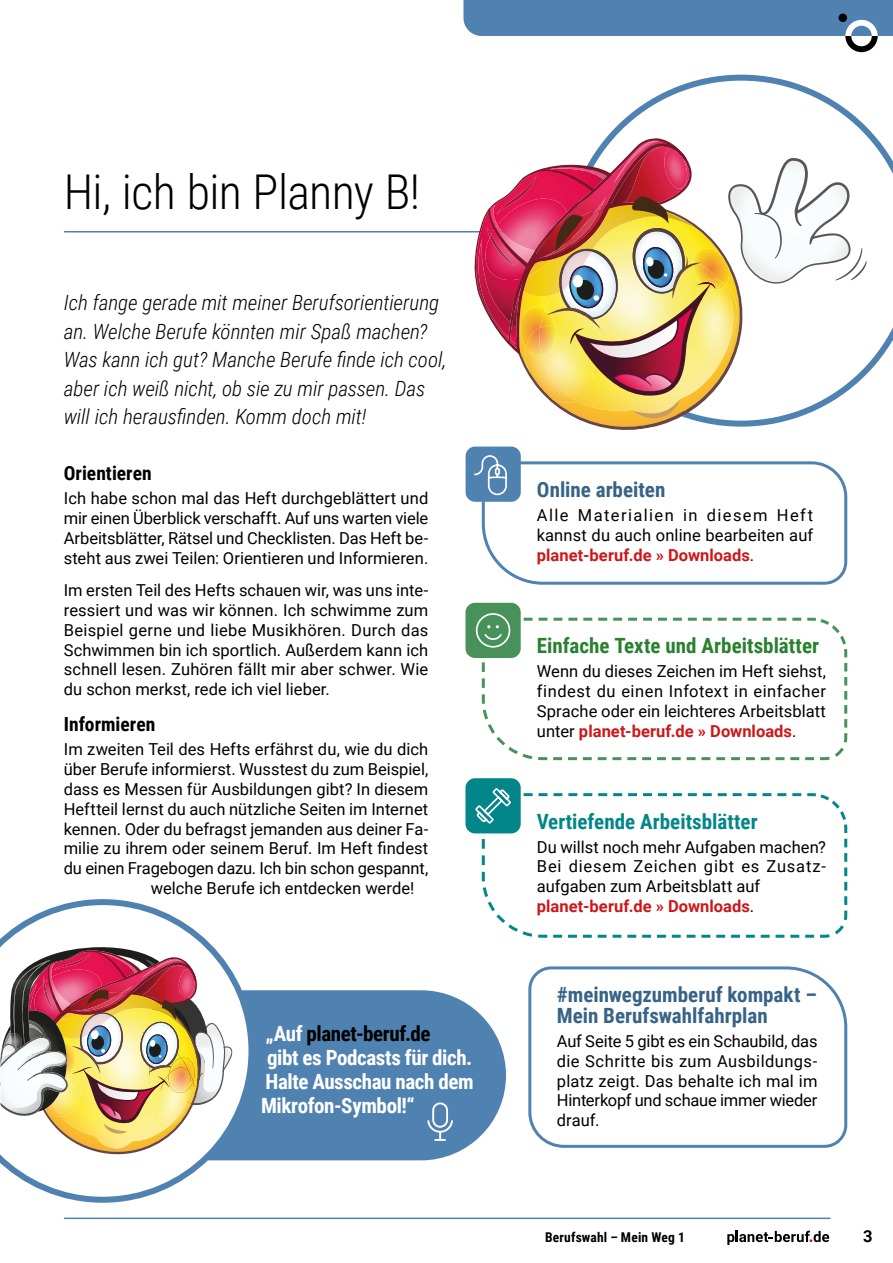
<style>
.page{position:relative;width:893px;height:1263px;background:#fff}
.page>*{position:absolute;margin:0;border:0;box-sizing:border-box;transform-origin:0 0}
.t1{font:300 48px "Roboto Condensed";letter-spacing:-.015em;color:#000}
.Anreisser{font:italic 300 21px/28.5px "Roboto Condensed";color:#000}
.t2{font:700 21px/24px "Roboto Condensed";letter-spacing:-.02em;color:#fff}
.H2_Headline_Infokast{font:700 21px/21px "Roboto Condensed";color:#386387}
.H2_Headline_Infokast-2{font:700 21px "Roboto Condensed";color:#29802f}
.H2_Headline_Infokast-3{font:700 21px "Roboto Condensed";color:#03868a}
.H2_Überschrift_im_Fl{font:700 19.5px "Roboto Condensed";color:#000}
.t3{font:16.5px/19.8px "Roboto";letter-spacing:.005em;color:#000;text-align:justify}
.t4{font:700 16.5px "Roboto";letter-spacing:.005em;color:#cd1719}
.t5{font:700 16.5px "Roboto";color:#000}
.t6{font:700 13.5px "Roboto Condensed";letter-spacing:.015em;color:#000}
.s1{color:#000}
.s2{font-weight:700;color:#cd1719}
.s3{font-weight:400;color:#000}
</style>
<div class="page">
<div style="left:463px;top:0;width:430px;height:36px;background:#4f82b1"></div>
<svg style="left:845px;top:36px;width:33px;height:16px"></svg>
<div style="left:838px;top:14px;width:9px;height:8px;background:#000;border-radius:50%"></div>
<hr style="left:65px;top:1217px;width:765px;height:2px;background:#4f82b1">
<svg style="left:727px;top:1231px;width:102px;height:14px"></svg>
<hr style="left:65px;top:231px;width:767px;height:1px;background:#4f82b1">
<svg style="left:606px;top:75px;width:287px;height:352px"></svg>
<svg style="left:528px;top:966px;width:320px;height:182px"></svg>
<svg style="left:578px;top:419px;width:165px;height:11px"></svg>
<img style="left:467px;top:138px;width:400px;height:281px">
<svg style="left:481px;top:617px;width:367px;height:144px"></svg>
<div style="left:465px;top:603px;width:56px;height:55px;background:#48915b;border-radius:10px"></div>
<div style="left:476px;top:613px;width:34px;height:35px;border:2px solid #fff;border-radius:50%"></div>
<svg style="left:482px;top:618px;width:319px;height:73px"></svg>
<svg style="left:481px;top:793px;width:367px;height:145px"></svg>
<div style="left:465px;top:778px;width:56px;height:55px;background:#03868a;border-radius:10px"></div>
<svg style="left:474px;top:786px;width:327px;height:82px"></svg>
<svg style="left:481px;top:461px;width:367px;height:124px"></svg>
<div style="left:466px;top:446px;width:55px;height:56px;background:#4f82b1;border-radius:10px"></div>
<svg style="left:474px;top:455px;width:33px;height:41px"></svg>
<div style="left:64px;top:990px;width:442px;height:170px;background:#4f82b1;border-radius:85px"></div>
<svg style="left:0;top:899px;width:257px;height:304px"></svg>
<img style="left:1px;top:947px;width:231px;height:214px">
<svg style="left:427px;top:1102px;width:26px;height:39px"></svg>
<h1 class="t1" style="left:64px;top:159px;width:358px">Hi, ich bin Planny B!</h1>
<p class="Anreisser" style="left:64px;top:288px;width:384px">Ich fange gerade mit meiner Berufsorientierung an. Welche Berufe könnten mir Spaß machen?<br>Was kann ich gut? Manche Berufe finde ich cool, aber ich weiß nicht, ob sie zu mir passen. Das will ich herausfinden. Komm doch mit!</p>
<h2 class="H2_Überschrift_im_Fl" style="left:64px;top:460px;width:90px">Orientieren</h2>
<p class="t3" style="left:64px;top:488px;width:366px">Ich habe schon mal das Heft durchgeblättert und mir einen Überblick verschafft. Auf uns warten viele Arbeitsblätter, Rätsel und Checklisten. Das Heft be&shy;steht aus zwei Teilen: Orientieren und Informieren.</p>
<p class="t3" style="left:64px;top:580px;width:366px">Im ersten Teil des Hefts schauen wir, was uns inte&shy;ressiert und was wir können. Ich schwimme zum Beispiel gerne und liebe Musikhören. Durch das Schwimmen bin ich sportlich. Außerdem kann ich schnell lesen. Zuhören fällt mir aber schwer. Wie du schon merkst, rede ich viel lieber.</p>
<h2 class="H2_Überschrift_im_Fl" style="left:64px;top:711px;width:93px">Informieren</h2>
<p class="t3" style="left:64px;top:739px;width:366px">Im zweiten Teil des Hefts erfährst du, wie du dich</p>
<p class="t3" style="left:64px;top:759px;width:366px">über Berufe informierst. Wusstest du zum Beispiel,</p>
<p class="t3" style="left:64px;top:779px;width:366px">dass es Messen für Ausbildungen gibt? In diesem</p>
<p class="t3" style="left:64px;top:798px;width:366px">Heftteil lernst du auch nützliche Seiten im Internet</p>
<p class="t3" style="left:64px;top:818px;width:366px">kennen. Oder du befragst jemanden aus deiner Fa-</p>
<p class="t3" style="left:64px;top:838px;width:366px">milie zu ihrem oder seinem Beruf. Im Heft findest</p>
<p class="t3" style="left:64px;top:858px;width:366px">du einen Fragebogen dazu. Ich bin schon gespannt,</p>
<p class="t3" style="left:151px;top:878px;width:265px">welche Berufe ich entdecken werde!</p>
<p class="t2" style="left:261px;top:1021px;width:214px">„Auf <span class="s1">planet-beruf.de<br></span>gibt es Podcasts für dich.<br>Halte Ausschau nach dem<br>Mikrofon-Symbol!“</p>
<h2 class="H2_Headline_Infokast" style="left:537px;top:478px;width:130px">Online arbeiten</h2>
<p class="t3" style="left:537px;top:504px;width:278px">Alle Materialien in diesem Heft kannst du auch online bearbeiten auf <span class="s2">planet-beruf.de » Downloads</span>.</p>
<h2 class="H2_Headline_Infokast-2" style="left:537px;top:631px;width:284px">Einfache Texte und Arbeitsblätter</h2>
<p class="t3" style="left:537px;top:661px;width:291px">Wenn du dieses Zeichen im Heft siehst, findest du einen Infotext in einfacher Sprache oder ein leichteres Arbeitsblatt unter <span class="s2">planet-beruf.de » Downloads</span>.</p>
<h2 class="H2_Headline_Infokast-3" style="left:537px;top:806px;width:222px">Vertiefende Arbeitsblätter</h2>
<p class="t3" style="left:537px;top:836px;width:291px">Du willst noch mehr Aufgaben machen?<br>Bei diesem Zeichen gibt es Zusatz&shy;aufgaben zum Arbeitsblatt auf</p>
<p class="t4" style="left:537px;top:895px;width:219px">planet-beruf.de » Downloads<span class="s3">.</span></p>
<h2 class="H2_Headline_Infokast" style="left:557px;top:983px;width:262px">#meinwegzumberuf kompakt –<br>Mein Berufswahlfahrplan</h2>
<p class="t3" style="left:557px;top:1030px;width:262px">Auf Seite 5 gibt es ein Schaubild, das die Schritte bis zum Ausbildungs&shy;platz zeigt. Das behalte ich mal im Hinterkopf und schaue immer wieder drauf.</p>
<p class="t6" style="left:545px;top:1227px;width:141px">Berufswahl – Mein Weg 1</p>
<p class="t5" style="left:863px;top:1224px;width:11px">3</p>
</div>
